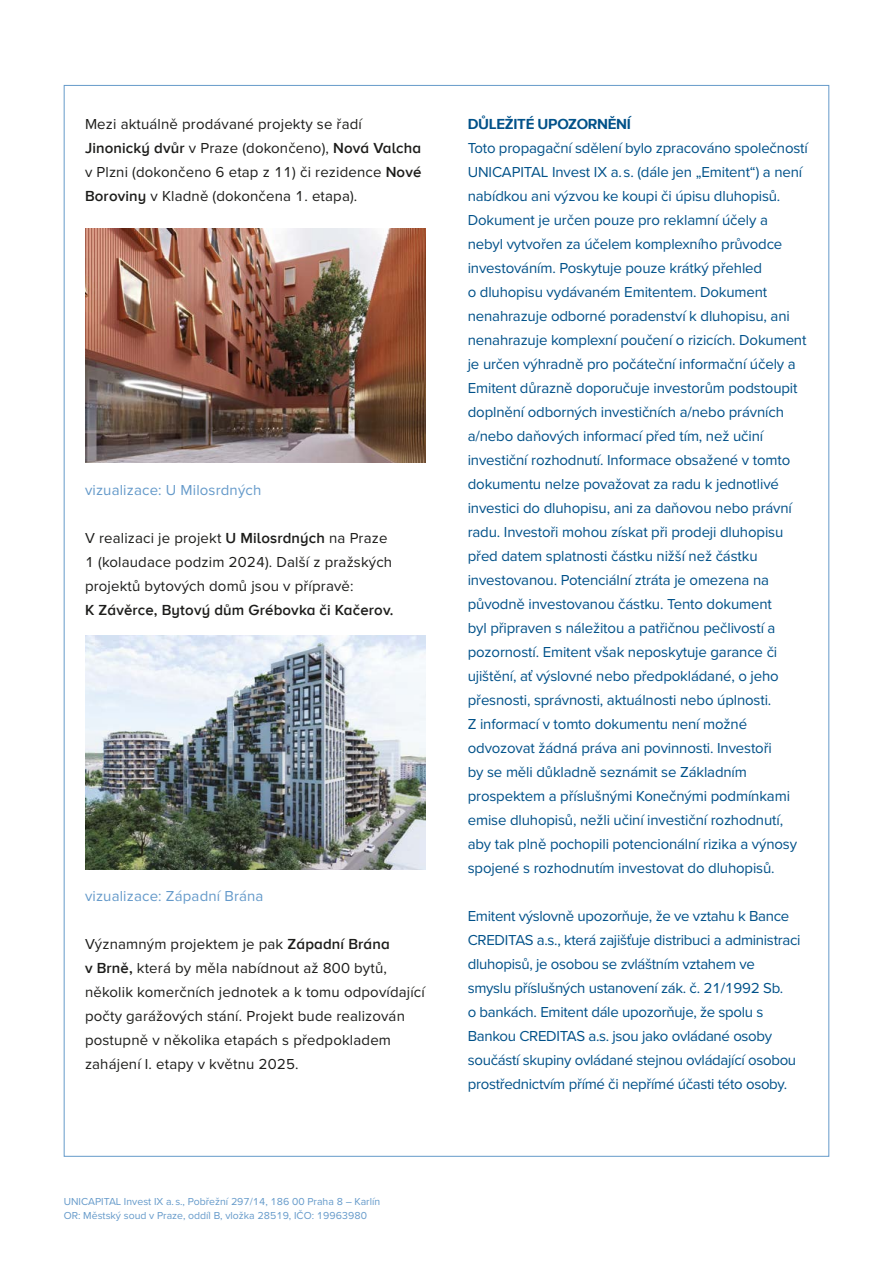
<style>
.page{position:relative;width:893px;height:1263px;background:#fff}
.page>*{position:absolute;margin:0;border:0;box-sizing:border-box;transform-origin:0 0}
.t1{font:15px/24px "Proxima Nova";letter-spacing:-.01em;color:#005189}
.t2{font:15px/24px "Proxima Nova";letter-spacing:.01em;color:#1d1d1b}
.t3{font:600 15px "Proxima Nova A";letter-spacing:.01em;color:#1d1d1b}
.t4{font:15px "Proxima Nova";letter-spacing:.01em;color:#659aca}
.t5{font:700 15px "Proxima Nova A";letter-spacing:-.02em;color:#005189}
.t6{font:10.5px/13.5px "Proxima Nova";color:#659aca}
.s1{font-family:"Proxima Nova";font-weight:400}
.s2{font-family:"Proxima Nova A";font-weight:600}
</style>
<div class="page">
<img style="left:85px;top:229px;width:340px;height:233px">
<img style="left:85px;top:636px;width:340px;height:234px">
<p class="t2" style="left:85px;top:111px;width:278px">Mezi aktuálně prodávané projekty se řadí</p>
<p class="t3" style="left:85px;top:139px;width:338px">Jinonický dvůr <span class="s1">v Praze (dokončeno),</span> Nová Valcha</p>
<p class="t2" style="left:85px;top:159px;width:338px">v Plzni (dokončeno 6 etap z 11) či rezidence <span class="s2">Nové<br>Boroviny</span> v Kladně (dokončena 1. etapa).</p>
<p class="t4" style="left:85px;top:479px;width:178px">vizualizace: U Milosrdných</p>
<p class="t2" style="left:85px;top:525px;width:309px">V realizaci je projekt <span class="s2">U Milosrdných</span> na Praze<br>1 (kolaudace podzim 2024). Další z pražských projektů bytových domů jsou v přípravě:</p>
<p class="t3" style="left:85px;top:601px;width:310px">K Závěrce, Bytový dům Grébovka či Kačerov.</p>
<p class="t4" style="left:85px;top:885px;width:180px">vizualizace: Západní Brána</p>
<p class="t2" style="left:85px;top:932px;width:341px">Významným projektem je pak <span class="s2">Západní Brána<br>v Brně,</span> která by měla nabídnout až 800 bytů, několik komerčních jednotek a k tomu odpovídající počty garážových stání. Projekt bude realizován postupně v několika etapách s předpokladem zahájení I. etapy v květnu 2025.</p>
<p class="t5" style="left:468px;top:115px;width:165px">DŮLEŽITÉ UPOZORNĚNÍ</p>
<p class="t1" style="left:468px;top:135px;width:342px">Toto propagační sdělení bylo zpracováno společností UNICAPITAL Invest IX a. s. (dále jen „Emitent“) a není nabídkou ani výzvou ke koupi či úpisu dluhopisů.<br>Dokument je určen pouze pro reklamní účely a<br>nebyl vytvořen za účelem komplexního průvodce investováním. Poskytuje pouze krátký přehled<br>o dluhopisu vydávaném Emitentem. Dokument nenahrazuje odborné poradenství k dluhopisu, ani nenahrazuje komplexní poučení o rizicích. Dokument je určen výhradně pro počáteční informační účely a Emitent důrazně doporučuje investorům podstoupit doplnění odborných investičních a/nebo právních a/nebo daňových informací před tím, než učiní investiční rozhodnutí. Informace obsažené v tomto dokumentu nelze považovat za radu k jednotlivé investici do dluhopisu, ani za daňovou nebo právní radu. Investoři mohou získat při prodeji dluhopisu před datem splatnosti částku nižší než částku investovanou. Potenciální ztráta je omezena na původně investovanou částku. Tento dokument<br>byl připraven s náležitou a patřičnou pečlivostí a pozorností. Emitent však neposkytuje garance či ujištění, ať výslovné nebo předpokládané, o jeho přesnosti, správnosti, aktuálnosti nebo úplnosti.<br>Z informací v tomto dokumentu není možné odvozovat žádná práva ani povinnosti. Investoři<br>by se měli důkladně seznámit se Základním prospektem a příslušnými Konečnými podmínkami emise dluhopisů, nežli učiní investiční rozhodnutí, aby tak plně pochopili potencionální rizika a výnosy spojené s rozhodnutím investovat do dluhopisů.</p>
<p class="t1" style="left:468px;top:903px;width:334px">Emitent výslovně upozorňuje, že ve vztahu k Bance CREDITAS a.s., která zajišťuje distribuci a administraci dluhopisů, je osobou se zvláštním vztahem ve smyslu příslušných ustanovení zák. č. 21/1992 Sb.<br>o bankách. Emitent dále upozorňuje, že spolu s Bankou CREDITAS a.s. jsou jako ovládané osoby součástí skupiny ovládané stejnou ovládající osobou prostřednictvím přímé či nepřímé účasti této osoby.</p>
<p class="t6" style="left:64px;top:1194px;width:318px">UNICAPITAL Invest IX a. s., Pobřežní 297/14, 186 00 Praha 8 – Karlín<br>OR: Městský soud v Praze, oddíl B, vložka 28519, IČO: 19963980</p>
</div>
